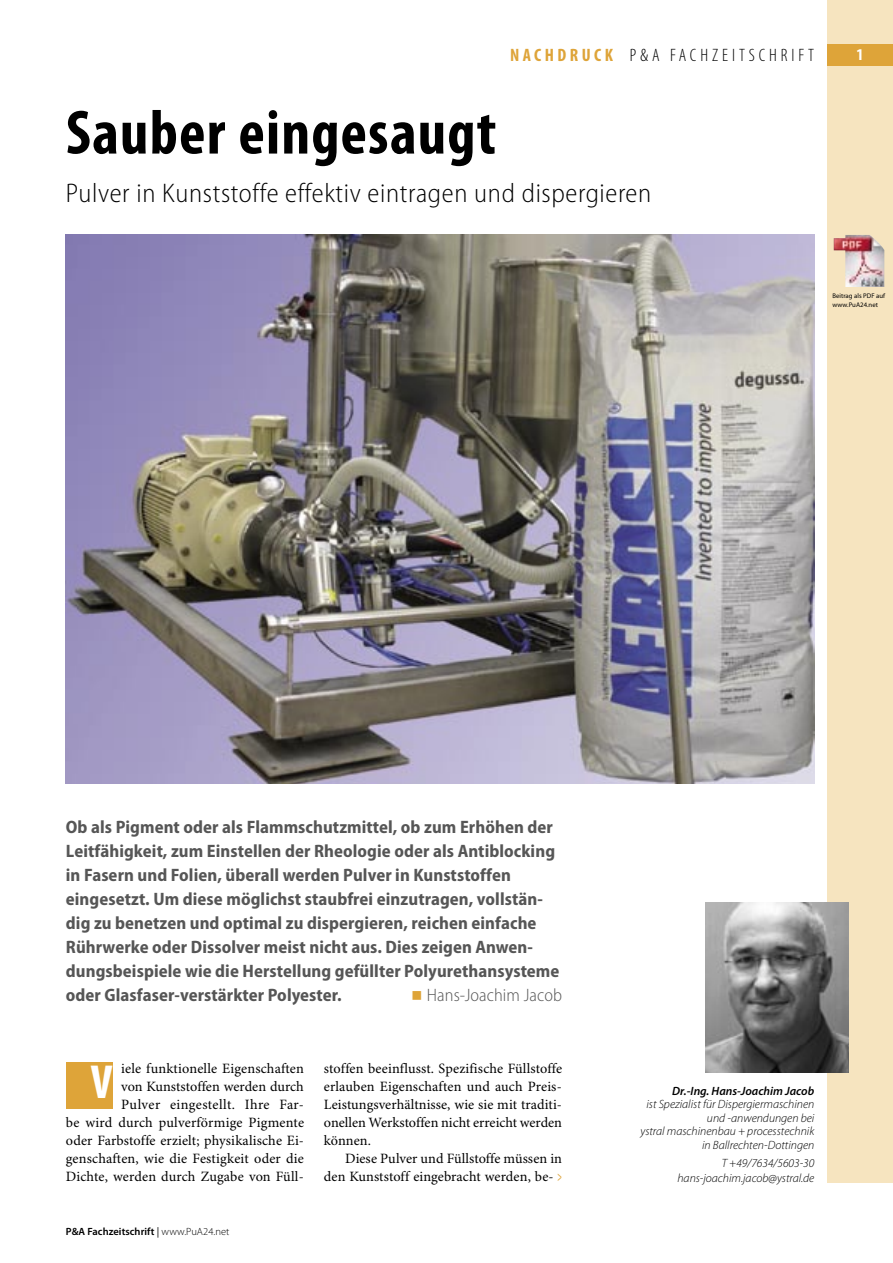
<style>
.page{position:relative;width:893px;height:1263px;background:#fff}
.page>*{position:absolute;margin:0;border:0;box-sizing:border-box;transform-origin:0 0}
.BEITRAG_Headline{font:700 condensed 63px "Myriad Pro";letter-spacing:.02em;color:#000}
.Initiale{font:700 condensed 48px "Myriad Pro";color:#fff}
.BEITRAG_Subheadline{font:300 semi-condensed 27px "Myriad Pro";letter-spacing:.025em;color:#000}
.BEITRAG_Vorspann{font:700 semi-condensed 18px/24px "Myriad Pro";letter-spacing:.005em;color:#565656}
.RUBRIK{font:300 condensed 18px "Myriad Pro";letter-spacing:.22em;color:#000}
.BEITRAG_Vorspann-2{font:300 semi-condensed 18px "Myriad Pro";letter-spacing:.005em;color:#565656}
.t1{font:700 condensed 16.5px "Myriad Pro";color:#fff}
.BEITRAG_Body_Minion{font:14.25px/18px "Minion Pro";letter-spacing:.01em;color:#000;text-align:justify}
.BEITRAG_Body_Neuer_Absatz{font:14.25px/18px "Minion Pro";letter-spacing:.005em;color:#000;text-align:right}
.Autoreninfo_links{font:italic 300 12px/13.5px "Myriad Pro";color:#000;text-align:right}
.t2{font:600 10.5px "Myriad Pro";letter-spacing:.005em;color:#000}
.t3{font:6.75px/9px "Myriad Pro";letter-spacing:.005em;color:#000}
.s1{font-weight:700;color:#dea439}
.s2{font-family:"Minion Pro";font-weight:400;font-stretch:normal;font-size:30px;color:#dea439}
.s3{font-weight:400}
.s4{font-weight:300}
.s5{font-family:"Minion Pro Bold Capt";color:#dea439}
.s6{font-weight:600}
</style>
<div class="page">
<div style="left:827px;top:0;width:66px;height:1182px;background:#f6e4bf"></div>
<img style="left:834px;top:235px;width:50px;height:52px">
<img style="left:706px;top:903px;width:143px;height:170px">
<img style="left:66px;top:234px;width:748px;height:549px">
<div style="left:66px;top:1062px;width:47px;height:47px;background:#dea439"></div>
<div style="left:827px;top:45px;width:66px;height:21px;background:#dea439"></div>
<p class="RUBRIK" style="left:510px;top:45px;width:306px"><span class="s1">NACHDRUCK</span> P&amp;A FACHZEITSCHRIFT</p>
<p class="BEITRAG_Headline" style="left:66px;top:93px;width:432px">Sauber eingesaugt</p>
<p class="BEITRAG_Subheadline" style="left:66px;top:179px;width:587px">Pulver in Kunststoffe effektiv eintragen und dispergieren</p>
<p class="t1" style="left:856px;top:44px;width:9px">1</p>
<p class="t3" style="left:832px;top:291px;width:54px">Beitrag als PDF auf www.PuA24.net</p>
<p class="BEITRAG_Vorspann" style="left:66px;top:815px;width:495px">Ob als Pigment oder als Flammschutzmittel, ob zum Erhöhen der Leitfähigkeit, zum Einstellen der Rheologie oder als Antiblocking in Fasern und Folien, überall werden Pulver in Kunststoffen eingesetzt. Um diese möglichst staubfrei einzutragen, vollstän&shy;dig zu benetzen und optimal zu dispergieren, reichen einfache Rührwerke oder Dissolver meist nicht aus. Dies zeigen Anwen&shy;dungsbeispiele wie die Herstellung gefüllter Polyurethansysteme oder Glasfaser-verstärkter Polyester.</p>
<p class="BEITRAG_Vorspann-2" style="left:411px;top:985px;width:153px"><span class="s2">■</span> Hans-Joachim Jacob</p>
<p class="BEITRAG_Body_Minion" style="left:66px;top:1060px;width:240px;text-align:right">iele funktionelle Eigenschaften<br>von Kunststoffen werden durch<br>Pulver eingestellt. Ihre Far-<br>be wird durch pulverförmige Pigmente oder Farbstoffe erzielt; physikalische Ei&shy;genschaften, wie die Festigkeit oder die Dichte, werden durch Zugabe von Füll-</p>
<p class="Initiale" style="left:91px;top:1052px;width:23px">V</p>
<p class="t2" style="left:66px;top:1225px;width:165px">P&amp;A Fachzeitschrift <span class="s3">|</span> <span class="s4">www.PuA24.net</span></p>
<p class="BEITRAG_Body_Minion" style="left:324px;top:1060px;width:240px">stoffen beeinflusst. Spezifische Füllstoffe erlauben Eigenschaften und auch Preis-Leistungsverhältnisse, wie sie mit traditi&shy;onellen Werkstoffen nicht erreicht werden können.</p>
<p class="BEITRAG_Body_Neuer_Absatz" style="left:324px;top:1150px;width:240px">Diese Pulver und Füllstoffe müssen in den Kunststoff eingebracht werden, be- <span class="s5">&gt;</span></p>
<p class="Autoreninfo_links" style="left:640px;top:1084px;width:175px"><span class="s6">Dr.-Ing. Hans-Joachim Jacob<br></span>ist Spezialist für Dispergiermaschinen und -anwendungen bei<br>ystral maschinenbau + processtechnik in Ballrechten-Dottingen</p>
<p class="Autoreninfo_links" style="left:677px;top:1155px;width:138px;line-height:15px">T +49/7634/5603-30 hans-joachim.jacob@ystral.de</p>
</div>
